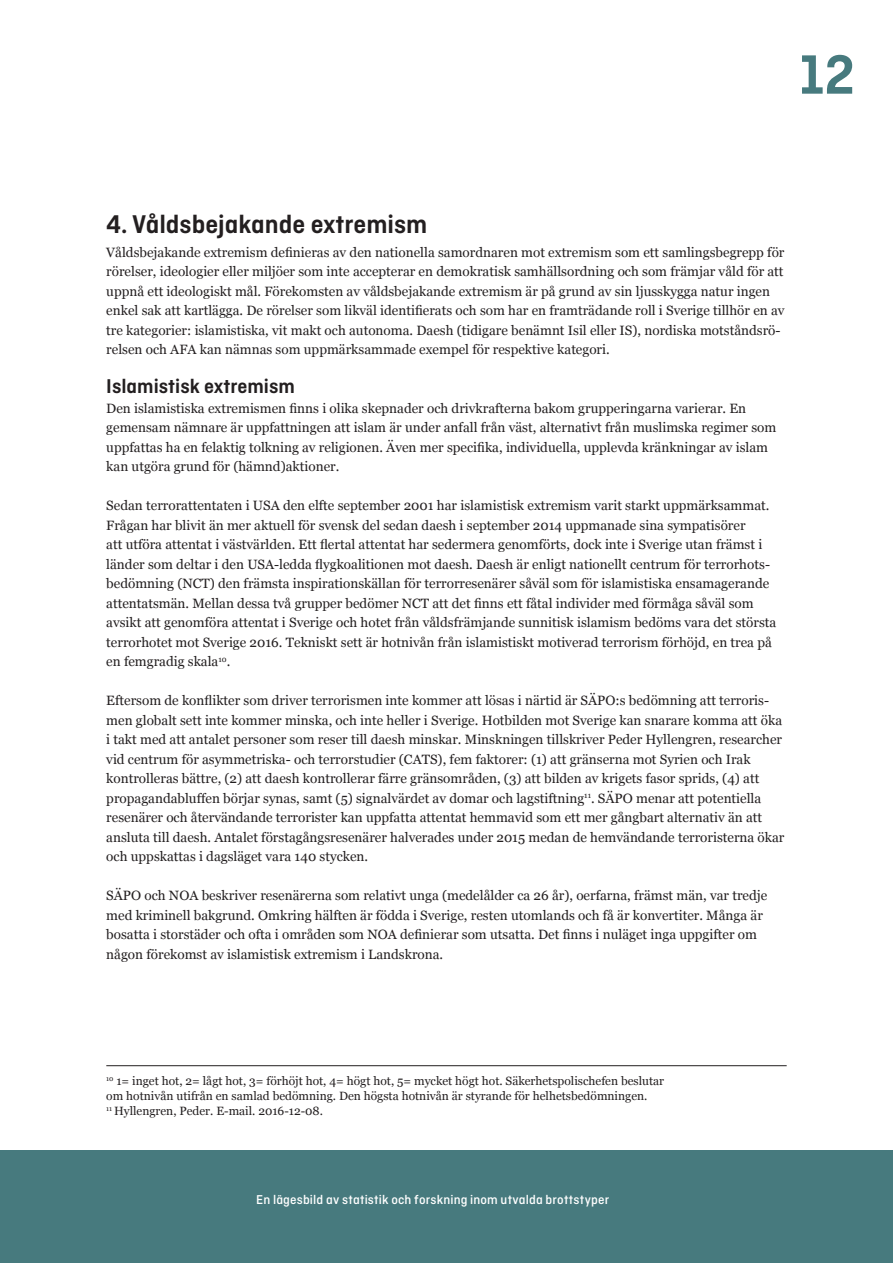
<style>
.page{position:relative;width:893px;height:1263px;background:#fff}
.page>*{position:absolute;margin:0;border:0;box-sizing:border-box;transform-origin:0 0}
.t1{font:600 58.2px "Ciutadella";color:#477a7e}
.bröd{font:600 27px "Ciutadella";color:#231f20}
.bröd-2{font:600 21px "Ciutadella";color:#231f20}
.bröd-3{font:13.5px/19.5px "Georgia";color:#231f20}
.t2{font:500 13.5px "Ciutadella";letter-spacing:.01em;color:#fff}
.bröd-4{font:12px "Georgia";color:#231f20}
</style>
<div class="page">
<div style="left:0;top:1150px;width:893px;height:113px;background:#477a7e"></div>
<hr style="left:106px;top:1065px;width:681px;height:1px;background:#231f20">
<h1 class="t1" style="left:799px;top:41px;width:57px">12</h1>
<p class="bröd" style="left:106px;top:209px;width:323px">4. Våldsbejakande extremism</p>
<p class="bröd-3" style="left:106px;top:242px;width:680px">Våldsbejakande extremism definieras av den nationella samordnaren mot extremism som ett samlingsbegrepp för rörelser, ideologier eller miljöer som inte accepterar en demokratisk samhällsordning och som främjar våld för att uppnå ett ideologiskt mål. Förekomsten av våldsbejakande extremism är på grund av sin ljusskygga natur ingen enkel sak att kartlägga. De rörelser som likväl identifierats och som har en framträdande roll i Sverige tillhör en av tre kategorier: islamistiska, vit makt och autonoma. Daesh (tidigare benämnt Isil eller IS), nordiska motståndsrö&shy;relsen och AFA kan nämnas som uppmärksammade exempel för respektive kategori.</p>
<p class="bröd-2" style="left:106px;top:374px;width:190px">Islamistisk extremism</p>
<p class="bröd-3" style="left:106px;top:398px;width:672px">Den islamistiska extremismen finns i olika skepnader och drivkrafterna bakom grupperingarna varierar. En gemensam nämnare är uppfattningen att islam är under anfall från väst, alternativt från muslimska regimer som uppfattas ha en felaktig tolkning av religionen. Även mer specifika, individuella, upplevda kränkningar av islam kan utgöra grund för (hämnd)aktioner.</p>
<p class="bröd-3" style="left:106px;top:496px;width:671px">Sedan terrorattentaten i USA den elfte september 2001 har islamistisk extremism varit starkt uppmärksammat.<br>Frågan har blivit än mer aktuell för svensk del sedan daesh i september 2014 uppmanade sina sympatisörer<br>att utföra attentat i västvärlden. Ett flertal attentat har sedermera genomförts, dock inte i Sverige utan främst i länder som deltar i den USA-ledda flygkoalitionen mot daesh. Daesh är enligt nationellt centrum för terrorhots&shy;bedömning (NCT) den främsta inspirationskällan för terrorresenärer såväl som för islamistiska ensamagerande attentatsmän. Mellan dessa två grupper bedömer NCT att det finns ett fåtal individer med förmåga såväl som avsikt att genomföra attentat i Sverige och hotet från våldsfrämjande sunnitisk islamism bedöms vara det största terrorhotet mot Sverige 2016. Tekniskt sett är hotnivån från islamistiskt motiverad terrorism förhöjd, en trea på en femgradig skala<sup>10</sup>.</p>
<p class="bröd-3" style="left:106px;top:691px;width:680px">Eftersom de konflikter som driver terrorismen inte kommer att lösas i närtid är SÄPO:s bedömning att terroris&shy;men globalt sett inte kommer minska, och inte heller i Sverige. Hotbilden mot Sverige kan snarare komma att öka i takt med att antalet personer som reser till daesh minskar. Minskningen tillskriver Peder Hyllengren, researcher vid centrum för asymmetriska- och terrorstudier (CATS), fem faktorer: (1) att gränserna mot Syrien och Irak kontrolleras bättre, (2) att daesh kontrollerar färre gränsområden, (3) att bilden av krigets fasor sprids, (4) att propagandabluffen börjar synas, samt (5) signalvärdet av domar och lagstiftning<sup>11</sup>. SÄPO menar att potentiella resenärer och återvändande terrorister kan uppfatta attentat hemmavid som ett mer gångbart alternativ än att ansluta till daesh. Antalet förstagångsresenärer halverades under 2015 medan de hemvändande terroristerna ökar och uppskattas i dagsläget vara 140 stycken.</p>
<p class="bröd-3" style="left:106px;top:886px;width:662px">SÄPO och NOA beskriver resenärerna som relativt unga (medelålder ca 26 år), oerfarna, främst män, var tredje med kriminell bakgrund. Omkring hälften är födda i Sverige, resten utomlands och få är konvertiter. Många är bosatta i storstäder och ofta i områden som NOA definierar som utsatta. Det finns i nuläget inga uppgifter om någon förekomst av islamistisk extremism i Landskrona.</p>
<p class="bröd-4" style="left:106px;top:1074px;width:559px"><sup>10</sup> 1= inget hot, 2= lågt hot, 3= förhöjt hot, 4= högt hot, 5= mycket högt hot. Säkerhetspolischefen beslutar</p>
<p class="bröd-4" style="left:106px;top:1089px;width:543px">om hotnivån utifrån en samlad bedömning. Den högsta hotnivån är styrande för helhetsbedömningen.</p>
<p class="bröd-4" style="left:106px;top:1104px;width:218px"><sup>11</sup> Hyllengren, Peder. E-mail. 2016-12-08.</p>
<p class="t2" style="left:256px;top:1192px;width:355px">En lägesbild av statistik och forskning inom utvalda brottstyper</p>
</div>
